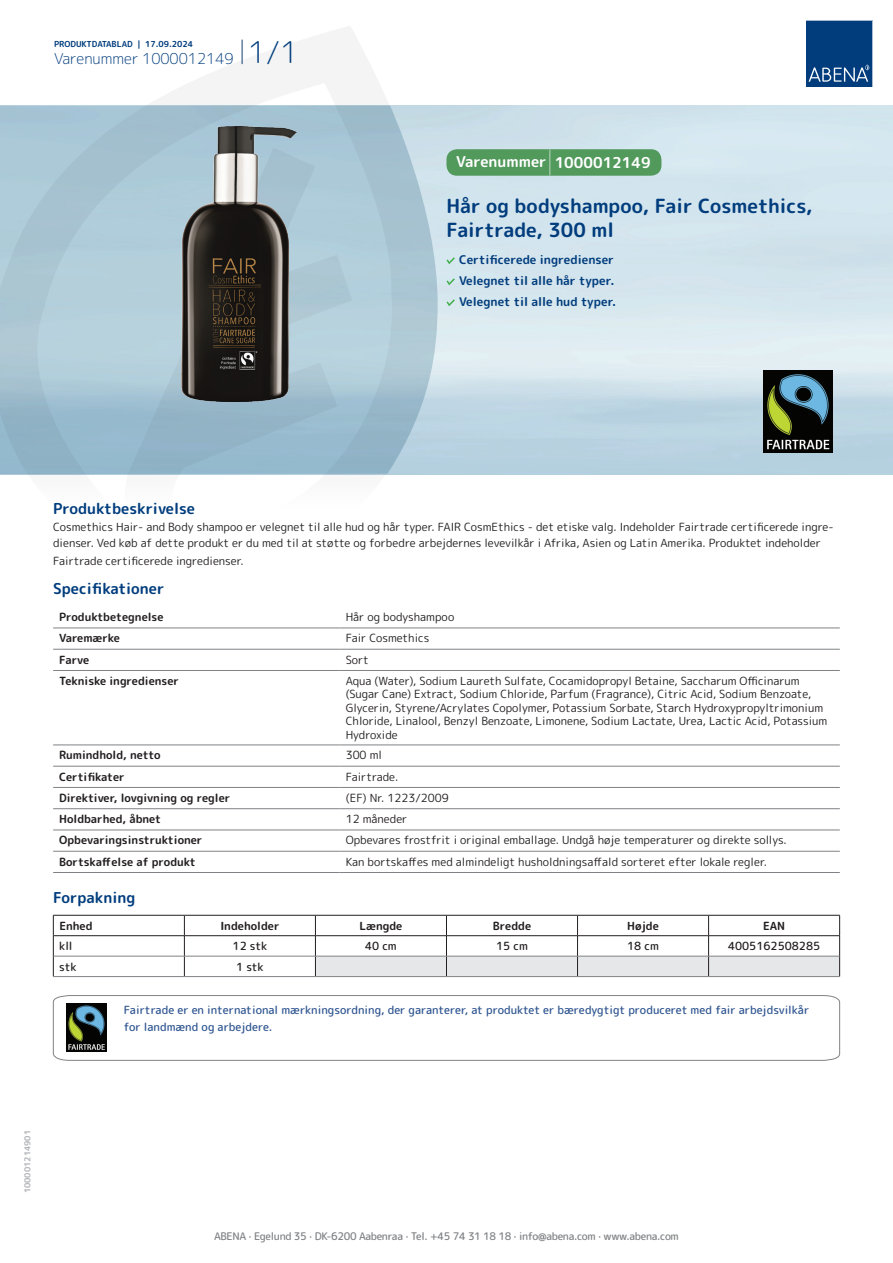
<style>
.page{position:relative;width:893px;height:1263px;background:#fff}
.page>*{position:absolute;margin:0;border:0;box-sizing:border-box;transform-origin:0 0}
.t1{font:700 19.5px/24px "Rounded Mplus 1 c";color:#013d7d}
.t2{font:700 15px "Rounded Mplus 1 c";color:#013d7d}
.t3{font:300 15px "Rounded Mplus 1 c";color:#013d7d}
.t4{font:700 15px "Rounded Mplus 1 c";color:#fff}
.t5{font:700 12px/21px "Rounded Mplus 1 c";color:#013d7d}
.t6{font:11.25px/13.5px "Rounded Mplus 1 c";color:#231f20}
.t7{font:700 11.25px "Rounded Mplus 1 c";color:#231f20}
.t8{font:500 11.25px/16.5px "Rounded Mplus 1 c";color:#305691}
.t9{font:500 11.25px "Rounded Mplus 1 c";color:#231f20}
.t10{font:500 10.5px "Rounded Mplus 1 c";letter-spacing:-.03em;color:#808285}
.t11{font:700 8.25px "Rounded Mplus 1 c";color:#013d7d}
.t12{font:700 8.25px "Rounded Mplus 1 c";color:#b2b3b7}
.s1{font-size:30px}
.s2{font-size:25.5px}
</style>
<div class="page">
<img style="left:439px;top:106px;width:454px;height:368px">
<svg style="left:0;top:26px;width:439px;height:449px"></svg>
<svg style="left:0;top:106px;width:438px;height:368px;background:#a7c5d4"></svg>
<svg style="left:242px;top:40px;width:1px;height:24px"></svg>
<svg style="left:806px;top:20px;width:67px;height:67px;background:#144b86"></svg>
<img style="left:182px;top:127px;width:114px;height:275px">
<hr style="left:53px;top:628px;width:287px;height:1px;background:#808285">
<hr style="left:340px;top:628px;width:500px;height:1px;background:#808285">
<hr style="left:53px;top:649px;width:287px;height:1px;background:#808285">
<hr style="left:340px;top:649px;width:500px;height:1px;background:#808285">
<hr style="left:53px;top:670px;width:287px;height:1px;background:#808285">
<hr style="left:340px;top:670px;width:500px;height:1px;background:#808285">
<hr style="left:53px;top:745px;width:287px;height:1px;background:#808285">
<hr style="left:340px;top:745px;width:500px;height:1px;background:#808285">
<hr style="left:53px;top:766px;width:287px;height:1px;background:#808285">
<hr style="left:340px;top:766px;width:500px;height:1px;background:#808285">
<hr style="left:53px;top:787px;width:287px;height:1px;background:#808285">
<hr style="left:340px;top:787px;width:500px;height:1px;background:#808285">
<hr style="left:53px;top:808px;width:287px;height:1px;background:#808285">
<hr style="left:340px;top:808px;width:500px;height:1px;background:#808285">
<hr style="left:53px;top:830px;width:287px;height:1px;background:#808285">
<hr style="left:340px;top:830px;width:500px;height:1px;background:#808285">
<hr style="left:53px;top:851px;width:287px;height:1px;background:#808285">
<hr style="left:340px;top:851px;width:500px;height:1px;background:#808285">
<hr style="left:53px;top:872px;width:287px;height:1px;background:#808285">
<hr style="left:340px;top:872px;width:500px;height:1px;background:#808285">
<hr style="left:53px;top:915px;width:131px;height:1px;background:#231f20">
<hr style="left:184px;top:915px;width:131px;height:1px;background:#231f20">
<hr style="left:53px;top:935px;width:131px;height:1px;background:#231f20">
<hr style="left:184px;top:935px;width:131px;height:1px;background:#231f20">
<svg style="left:53px;top:915px;width:1px;height:61px"></svg>
<svg style="left:184px;top:915px;width:1px;height:61px"></svg>
<svg style="left:315px;top:915px;width:525px;height:61px"></svg>
<hr style="left:54px;top:956px;width:130px;height:1px;background:#808285">
<hr style="left:184px;top:956px;width:131px;height:1px;background:#808285">
<hr style="left:315px;top:956px;width:131px;height:1px;background:#808285">
<hr style="left:446px;top:956px;width:131px;height:1px;background:#808285">
<hr style="left:577px;top:956px;width:132px;height:1px;background:#808285">
<hr style="left:709px;top:956px;width:130px;height:1px;background:#808285">
<hr style="left:53px;top:976px;width:131px;height:1px;background:#808285">
<hr style="left:184px;top:976px;width:131px;height:1px;background:#808285">
<hr style="left:315px;top:976px;width:131px;height:1px;background:#808285">
<hr style="left:446px;top:976px;width:131px;height:1px;background:#808285">
<hr style="left:577px;top:976px;width:132px;height:1px;background:#808285">
<hr style="left:709px;top:976px;width:131px;height:1px;background:#808285">
<svg style="left:53px;top:995px;width:787px;height:66px"></svg>
<img style="left:763px;top:371px;width:70px;height:81px">
<svg style="left:446px;top:257px;width:9px;height:7px"></svg>
<svg style="left:446px;top:278px;width:9px;height:7px"></svg>
<svg style="left:446px;top:299px;width:9px;height:7px"></svg>
<div style="left:446px;top:149px;width:215px;height:27px;background:#52995c;border-radius:10px"></div>
<p class="t11" style="left:54px;top:38px;width:141px">PRODUKTDATABLAD | 17.09.2024</p>
<h2 class="t3" style="left:54px;top:48px;width:246px">Varenummer 1000012149 <span class="s1">1/1</span></h2>
<h2 class="t4" style="left:456px;top:152px;width:196px">Varenummer <span class="s2">|</span> 1000012149</h2>
<h1 class="t1" style="left:446px;top:194px;width:367px">Hår og bodyshampoo, Fair Cosmethics,<br>Fairtrade, 300 ml</h1>
<p class="t5" style="left:459px;top:249px;width:158px">Certificerede ingredienser<br>Velegnet til alle hår typer.<br>Velegnet til alle hud typer.</p>
<h2 class="t2" style="left:53px;top:498px;width:143px">Produktbeskrivelse</h2>
<p class="t6" style="left:53px;top:518px;width:782px;line-height:16.5px">Cosmethics Hair- and Body shampoo er velegnet til alle hud og hår typer. FAIR CosmEthics - det etiske valg. Indeholder Fairtrade certificerede ingre&shy;dienser. Ved køb af dette produkt er du med til at støtte og forbedre arbejdernes levevilkår i Afrika, Asien og Latin Amerika. Produktet indeholder</p>
<p class="t6" style="left:53px;top:554px;width:192px">Fairtrade certificerede ingredienser.</p>
<h2 class="t2" style="left:53px;top:578px;width:113px">Specifikationer</h2>
<p class="t7" style="left:59px;top:609px;width:106px">Produktbetegnelse</p>
<p class="t6" style="left:346px;top:610px;width:110px">Hår og bodyshampoo</p>
<p class="t7" style="left:59px;top:630px;width:62px">Varemærke</p>
<p class="t6" style="left:346px;top:631px;width:85px">Fair Cosmethics</p>
<p class="t7" style="left:59px;top:651px;width:32px">Farve</p>
<p class="t6" style="left:346px;top:653px;width:25px">Sort</p>
<p class="t7" style="left:59px;top:673px;width:121px">Tekniske ingredienser</p>
<p class="t6" style="left:346px;top:674px;width:483px">Aqua (Water), Sodium Laureth Sulfate, Cocamidopropyl Betaine, Saccharum Officinarum (Sugar Cane) Extract, Sodium Chloride, Parfum (Fragrance), Citric Acid, Sodium Benzoate, Glycerin, Styrene/Acrylates Copolymer, Potassium Sorbate, Starch Hydroxypropyltrimonium Chloride, Linalool, Benzyl Benzoate, Limonene, Sodium Lactate, Urea, Lactic Acid, Potassium Hydroxide</p>
<p class="t7" style="left:59px;top:747px;width:103px">Rumindhold, netto</p>
<p class="t6" style="left:346px;top:748px;width:38px">300 ml</p>
<p class="t7" style="left:59px;top:768px;width:67px">Certifikater</p>
<p class="t6" style="left:346px;top:770px;width:54px">Fairtrade.</p>
<p class="t7" style="left:59px;top:790px;width:173px">Direktiver, lovgivning og regler</p>
<p class="t6" style="left:346px;top:791px;width:104px">(EF) Nr. 1223/2009</p>
<p class="t7" style="left:59px;top:811px;width:104px">Holdbarhed, åbnet</p>
<p class="t6" style="left:346px;top:812px;width:63px">12 måneder</p>
<p class="t7" style="left:59px;top:832px;width:145px">Opbevaringsinstruktioner</p>
<p class="t6" style="left:346px;top:833px;width:442px">Opbevares frostfrit i original emballage. Undgå høje temperaturer og direkte sollys.</p>
<p class="t7" style="left:59px;top:854px;width:138px">Bortskaffelse af produkt</p>
<p class="t6" style="left:346px;top:855px;width:423px">Kan bortskaffes med almindeligt husholdningsaffald sorteret efter lokale regler.</p>
<h2 class="t2" style="left:53px;top:886px;width:84px">Forpakning</h2>
<p class="t7" style="left:59px;top:917px;width:35px">Enhed</p>
<p class="t7" style="left:220px;top:917px;width:61px">Indeholder</p>
<p class="t7" style="left:359px;top:917px;width:44px">Længde</p>
<p class="t7" style="left:493px;top:917px;width:40px">Bredde</p>
<p class="t7" style="left:627px;top:917px;width:33px">Højde</p>
<p class="t7" style="left:763px;top:917px;width:24px">EAN</p>
<p class="t9" style="left:59px;top:938px;width:15px">kll</p>
<p class="t9" style="left:233px;top:938px;width:36px">12 stk</p>
<p class="t9" style="left:365px;top:938px;width:33px">40 cm</p>
<p class="t9" style="left:496px;top:938px;width:33px">15 cm</p>
<p class="t9" style="left:627px;top:938px;width:33px">18 cm</p>
<p class="t9" style="left:728px;top:938px;width:94px">4005162508285</p>
<p class="t9" style="left:59px;top:958px;width:19px">stk</p>
<p class="t9" style="left:236px;top:958px;width:29px">1 stk</p>
<p class="t8" style="left:124px;top:1002px;width:687px">Fairtrade er en international mærkningsordning, der garanterer, at produktet er bæredygtigt produceret med fair arbejdsvilkår for landmænd og arbejdere.</p>
<p class="t12" style="left:22px;top:1193px;width:65px;rotate:-90deg">100001214901</p>
<p class="t10" style="left:214px;top:1229px;width:466px">ABENA · Egelund 35 · DK-6200 Aabenraa · Tel. +45 74 31 18 18 · info@abena.com · www.abena.com</p>
</div>
